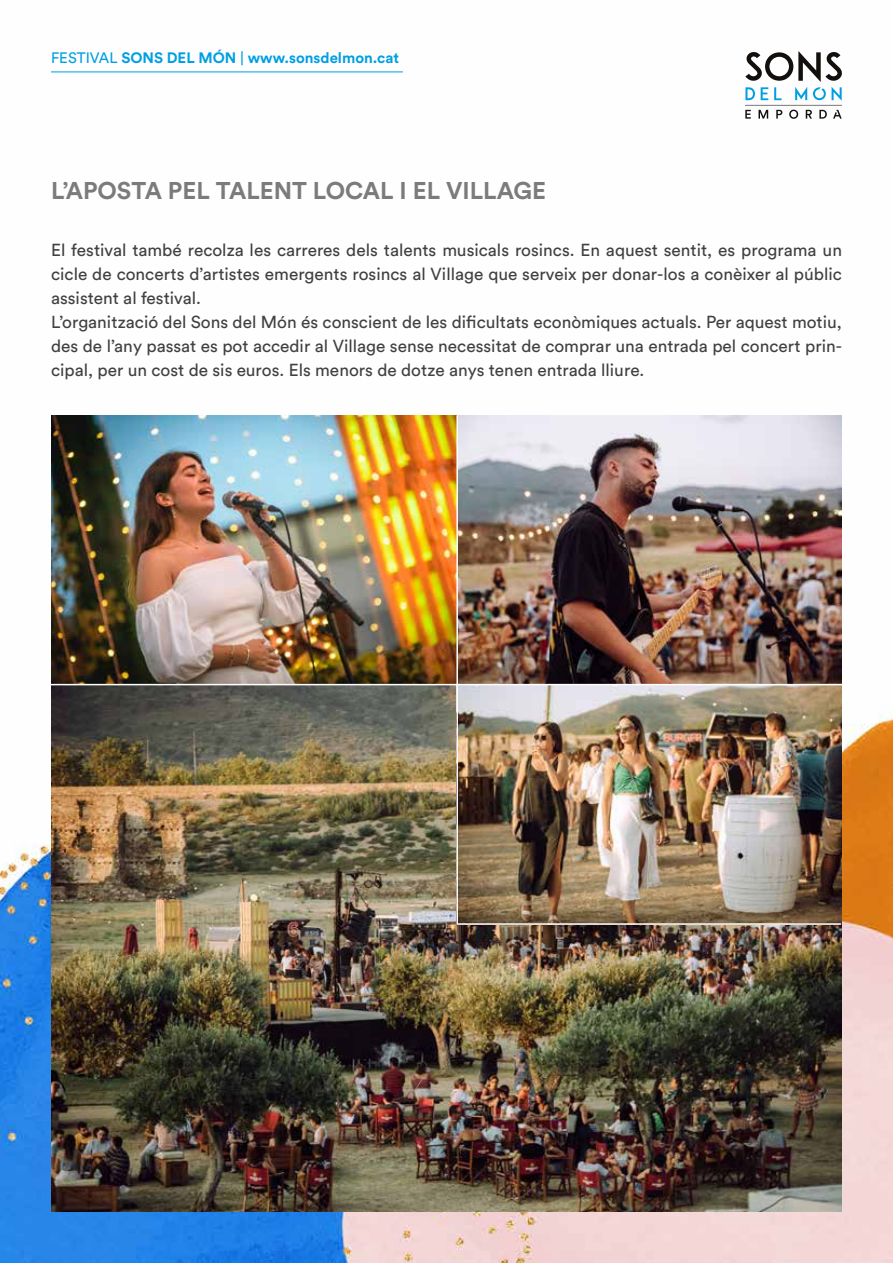
<style>
.page{position:relative;width:893px;height:1263px;background:#fff}
.page>*{position:absolute;margin:0;border:0;box-sizing:border-box;transform-origin:0 0}
.t1{font:700 24px "Circular Std";color:#7c7b7b}
.t2{font:17.25px/24px "Circular Std";color:#404040}
.t3{font:700 15px "Circular Std";color:#009fe3}
.s1{font-weight:400}
</style>
<div class="page">
<img style="left:0;top:71px;width:893px;height:1192px">
<hr style="left:51px;top:72px;width:352px;height:1px;background:#009fe3">
<hr style="left:745px;top:105px;width:97px;height:1px;background:#120f0d">
<svg style="left:745px;top:110px;width:6px;height:9px"></svg>
<svg style="left:758px;top:110px;width:10px;height:9px"></svg>
<svg style="left:776px;top:110px;width:6px;height:9px"></svg>
<svg style="left:789px;top:110px;width:9px;height:9px"></svg>
<svg style="left:806px;top:110px;width:6px;height:9px"></svg>
<svg style="left:819px;top:110px;width:8px;height:9px"></svg>
<svg style="left:833px;top:110px;width:9px;height:9px"></svg>
<svg style="left:745px;top:51px;width:97px;height:50px"></svg>
<img style="left:51px;top:415px;width:791px;height:797px">
<img style="left:456px;top:414px;width:386px;height:511px">
<hr style="left:50px;top:684px;width:792px;height:1px;background:#fff">
<p class="t3" style="left:51px;top:48px;width:350px"><span class="s1">FESTIVAL</span> SONS DEL MÓN <span class="s1">|</span> www.sonsdelmon.cat</p>
<h1 class="t1" style="left:51px;top:175px;width:497px">L’APOSTA PEL TALENT LOCAL I EL VILLAGE</h1>
<p class="t2" style="left:51px;top:238px;width:792px">El festival també recolza les carreres dels talents musicals rosincs. En aquest sentit, es programa un cicle de concerts d’artistes emergents rosincs al Village que serveix per donar-los a conèixer al públic assistent al festival.<br>L’organització del Sons del Món és conscient de les dificultats econòmiques actuals. Per aquest motiu, des de l’any passat es pot accedir al Village sense necessitat de comprar una entrada pel concert prin&shy;cipal, per un cost de sis euros. Els menors de dotze anys tenen entrada lliure.</p>
</div>
